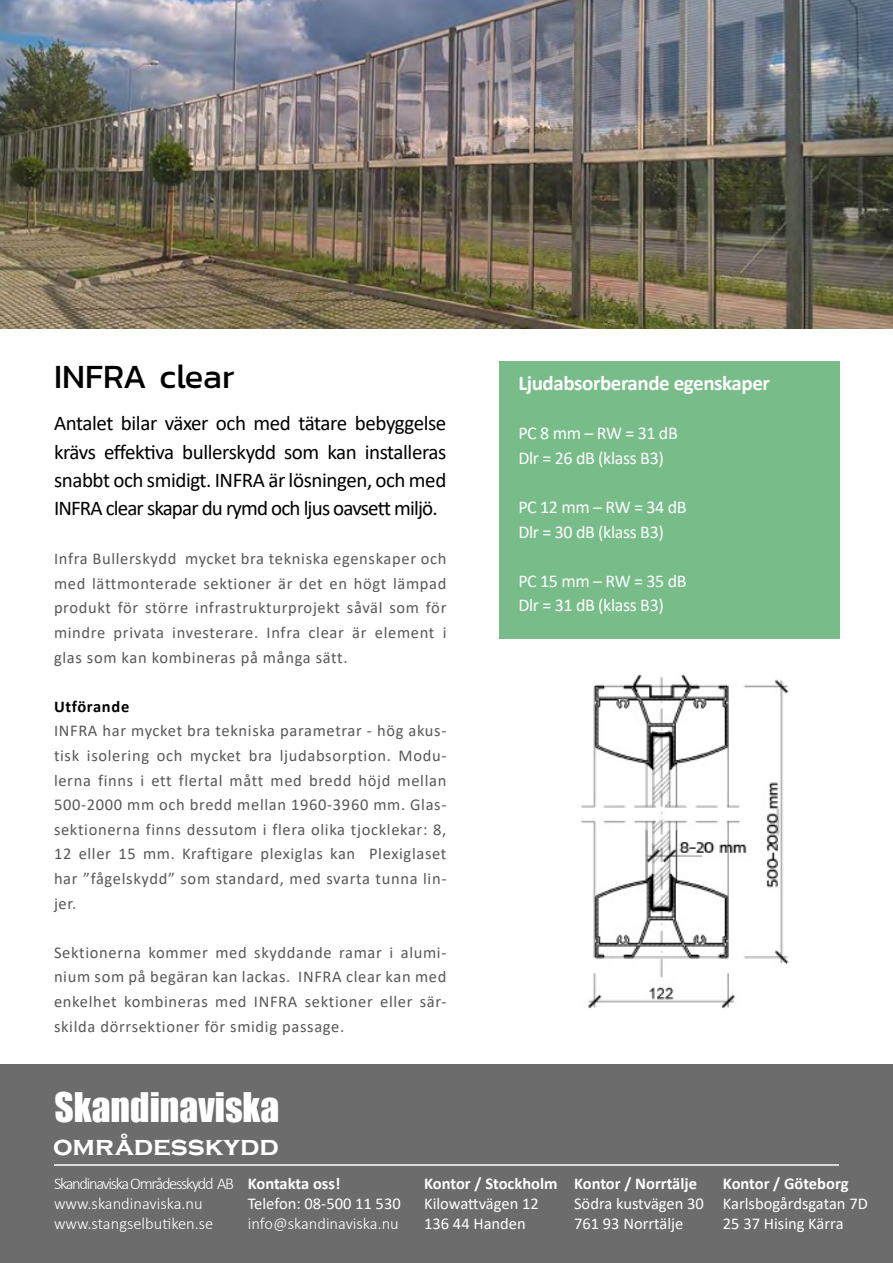
<style>
.page{position:relative;width:893px;height:1263px;background:#fff}
.page>*{position:absolute;margin:0;border:0;box-sizing:border-box;transform-origin:0 0}
.t1{font:37.5px "Impact";color:#fff}
.t2{font:34.5px "Kanit";color:#000}
.t3{font:700 27.45px "Copperplate Gothic";color:#fff}
.t4{font:21px/28.2px "Calibri";letter-spacing:-.04em;color:#000;text-align:justify}
.t5{font:700 21px "Calibri";letter-spacing:-.02em;color:#fff}
.t6{font:18px/24.6px "Calibri";letter-spacing:-.02em;color:#fff}
.t7{font:16.5px/24.6px "Calibri";letter-spacing:.04em;color:#58585a;text-align:justify}
.t8{font:16.5px/19.8px "Calibri";color:#fff}
.t9{font:300 16.5px/19.8px "Calibri";letter-spacing:-.005em;color:#fff}
.t10{font:700 16.5px "Calibri";color:#fff}
.t11{font:700 16.5px "Calibri";letter-spacing:.04em;color:#000}
</style>
<div class="page">
<div style="left:0;top:1064px;width:893px;height:199px;background:#6c6c6c"></div>
<div style="left:500px;top:361px;width:340px;height:278px;background:#78bd89"></div>
<img style="left:0;top:0;width:893px;height:328px">
<img style="left:581px;top:674px;width:208px;height:335px">
<hr style="left:54px;top:1164px;width:785px;height:2px;background:#fff">
<h2 class="t2" style="left:54px;top:352px;width:182px">INFRA clear</h2>
<p class="t5" style="left:518px;top:368px;width:253px">Ljudabsorberande egenskaper</p>
<p class="t6" style="left:518px;top:420px;width:161px">PC 8 mm – RW = 31 dB<br>Dlr = 26 dB (klass B3)</p>
<p class="t6" style="left:518px;top:494px;width:170px">PC 12 mm – RW = 34 dB<br>Dlr = 30 dB (klass B3)</p>
<p class="t6" style="left:518px;top:568px;width:170px">PC 15 mm – RW = 35 dB<br>Dlr = 31 dB (klass B3)</p>
<p class="t4" style="left:54px;top:409px;width:394px">Antalet bilar växer och med tätare bebyggelse krävs effektiva bullerskydd som kan installeras snabbt och smidigt. INFRA är lösningen, och med INFRA clear skapar du rymd och ljus oavsett miljö.</p>
<p class="t7" style="left:54px;top:546px;width:394px">Infra Bullerskydd mycket bra tekniska egenskaper och med lättmonterade sektioner är det en högt lämpad produkt för större infrastrukturprojekt såväl som för mindre privata investerare. Infra clear är element i glas som kan kombineras på många sätt.</p>
<p class="t11" style="left:54px;top:695px;width:77px">Utförande</p>
<p class="t7" style="left:54px;top:718px;width:394px">INFRA har mycket bra tekniska parametrar - hög akus&shy;tisk isolering och mycket bra ljudabsorption. Modu&shy;lerna finns i ett flertal mått med bredd höjd mellan 500-2000 mm och bredd mellan 1960-3960 mm. Glas&shy;sektionerna finns dessutom i flera olika tjocklekar: 8, 12 eller 15 mm. Kraftigare plexiglas kan Plexiglaset har ”fågelskydd” som standard, med svarta tunna lin&shy;jer.</p>
<p class="t7" style="left:54px;top:940px;width:394px">Sektionerna kommer med skyddande ramar i alumi&shy;nium som på begäran kan lackas. INFRA clear kan med enkelhet kombineras med INFRA sektioner eller sär&shy;skilda dörrsektioner för smidig passage.</p>
<h1 class="t1" style="left:55px;top:1078px;width:226px">Skandinaviska</h1>
<h3 class="t3" style="left:53px;top:1130px;width:227px">områdesskydd</h3>
<p class="t9" style="left:54px;top:1174px;width:182px">Skandinaviska Områdesskydd AB www.skandinaviska.nu www.stangselbutiken.se</p>
<p class="t10" style="left:424px;top:1172px;width:135px">Kontor / Stockholm</p>
<p class="t10" style="left:248px;top:1172px;width:94px">Kontakta oss!</p>
<p class="t8" style="left:248px;top:1193px;width:154px">Telefon: 08-500 11 530</p>
<p class="t9" style="left:248px;top:1213px;width:153px">info@skandinaviska.nu</p>
<p class="t8" style="left:424px;top:1193px;width:116px">Kilowattvägen 12<br>136 44 Handen</p>
<p class="t10" style="left:574px;top:1172px;width:124px">Kontor / Norrtälje</p>
<p class="t8" style="left:574px;top:1193px;width:131px">Södra kustvägen 30<br>761 93 Norrtälje</p>
<p class="t10" style="left:723px;top:1172px;width:127px">Kontor / Göteborg</p>
<p class="t8" style="left:723px;top:1193px;width:146px">Karlsbogårdsgatan 7D<br>25 37 Hising Kärra</p>
</div>
